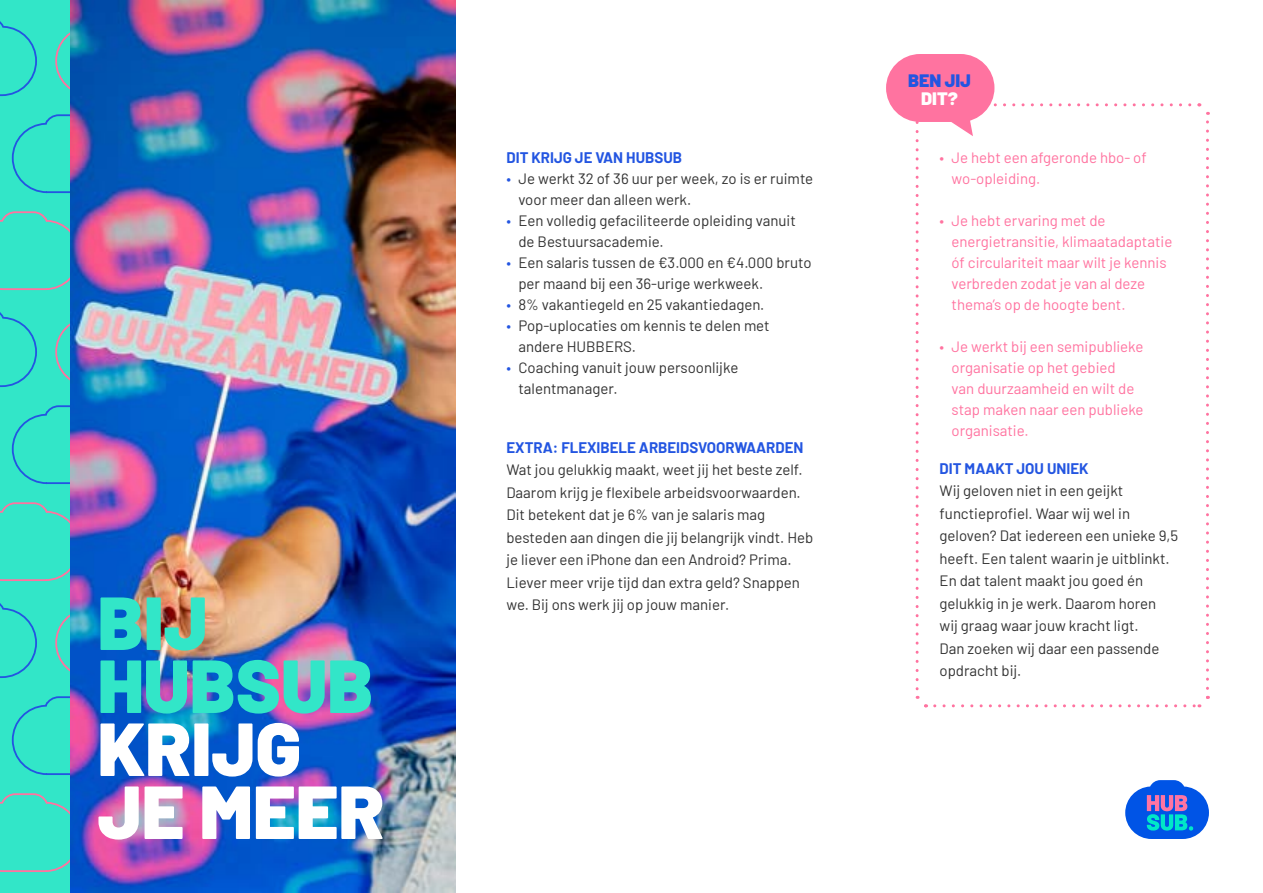
<style>
.page{position:relative;width:1263px;height:893px;background:#fff}
.page>*{position:absolute;margin:0;border:0;box-sizing:border-box;transform-origin:0 0}
.t1{font:900 75px/63px "Barlow";color:#fff}
.t2{font:900 75px/63px "Barlow";color:#32e6c8}
.t3{font:900 18px "Barlow";color:#2355e1}
.t4{font:900 18px "Barlow";color:#fff}
.t5{font:15px/22.5px "Barlow";color:#323232}
.t6{font:15px/21px "Barlow";color:#ff73a0}
.t7{font:700 15px "Barlow";color:#2355e1}
.s1{color:#2355e1}
</style>
<div class="page">
<div style="left:886px;top:54px;width:108px;height:68px;background:#ff73a0;border-radius:34px"></div>
<svg style="left:914px;top:102px;width:296px;height:606px"></svg>
<img style="left:69px;top:0;width:386px;height:893px">
<svg style="left:1125px;top:780px;width:84px;height:59px"></svg>
<div style="left:0;top:0;width:69px;height:893px;background:#32e6c8"></div>
<h1 class="t2" style="left:98px;top:586px;width:277px">BIJ<br>HUBSUB</h1>
<h1 class="t1" style="left:98px;top:712px;width:288px">KRIJG<br>JE MEER</h1>
<p class="t7" style="left:506px;top:147px;width:177px">DIT KRIJG JE VAN HUBSUB</p>
<p class="t5" style="left:518px;top:167px;width:296px;line-height:21px;text-indent:-12px"><span class="s1">•</span> Je werkt 32 of 36 uur per week, zo is er ruimte voor meer dan alleen werk.</p>
<p class="t5" style="left:518px;top:209px;width:279px;line-height:21px;text-indent:-12px"><span class="s1">•</span> Een volledig gefaciliteerde opleiding vanuit de Bestuursacademie.</p>
<p class="t5" style="left:518px;top:251px;width:295px;line-height:21px;text-indent:-12px"><span class="s1">•</span> Een salaris tussen de €3.000 en €4.000 bruto per maand bij een 36-urige werkweek.</p>
<p class="t5" style="left:506px;top:292px;width:259px"><span class="s1">•</span> 8% vakantiegeld en 25 vakantiedagen.</p>
<p class="t5" style="left:518px;top:314px;width:253px;line-height:21px;text-indent:-12px"><span class="s1">•</span> Pop-uplocaties om kennis te delen met andere HUBBERS.</p>
<p class="t5" style="left:518px;top:356px;width:221px;line-height:21px;text-indent:-12px"><span class="s1">•</span> Coaching vanuit jouw persoonlijke talentmanager.</p>
<p class="t7" style="left:506px;top:436px;width:298px">EXTRA: FLEXIBELE ARBEIDSVOORWAARDEN</p>
<p class="t5" style="left:506px;top:457px;width:308px">Wat jou gelukkig maakt, weet jij het beste zelf.<br>Daarom krijg je flexibele arbeidsvoorwaarden.<br>Dit betekent dat je 6% van je salaris mag besteden aan dingen die jij belangrijk vindt. Heb je liever een iPhone dan een Android? Prima.<br>Liever meer vrije tijd dan extra geld? Snappen we. Bij ons werk jij op jouw manier.</p>
<p class="t3" style="left:908px;top:67px;width:64px">BEN JIJ</p>
<p class="t4" style="left:921px;top:85px;width:38px">DIT?</p>
<p class="t6" style="left:951px;top:146px;width:197px;text-indent:-12px">• Je hebt een afgeronde hbo- of wo-opleiding.</p>
<p class="t6" style="left:951px;top:209px;width:222px;text-indent:-12px">• Je hebt ervaring met de energietransitie, klimaatadaptatie óf circulariteit maar wilt je kennis verbreden zodat je van al deze thema’s op de hoogte bent.</p>
<p class="t6" style="left:951px;top:335px;width:193px;text-indent:-12px">• Je werkt bij een semipublieke organisatie op het gebied<br>van duurzaamheid en wilt de stap maken naar een publieke organisatie.</p>
<p class="t7" style="left:939px;top:457px;width:150px">DIT MAAKT JOU UNIEK</p>
<p class="t5" style="left:939px;top:479px;width:240px">Wij geloven niet in een geijkt functieprofiel. Waar wij wel in geloven? Dat iedereen een unieke 9,5 heeft. Een talent waarin je uitblinkt.<br>En dat talent maakt jou goed én gelukkig in je werk. Daarom horen wij graag waar jouw kracht ligt.<br>Dan zoeken wij daar een passende opdracht bij.</p>
</div>
